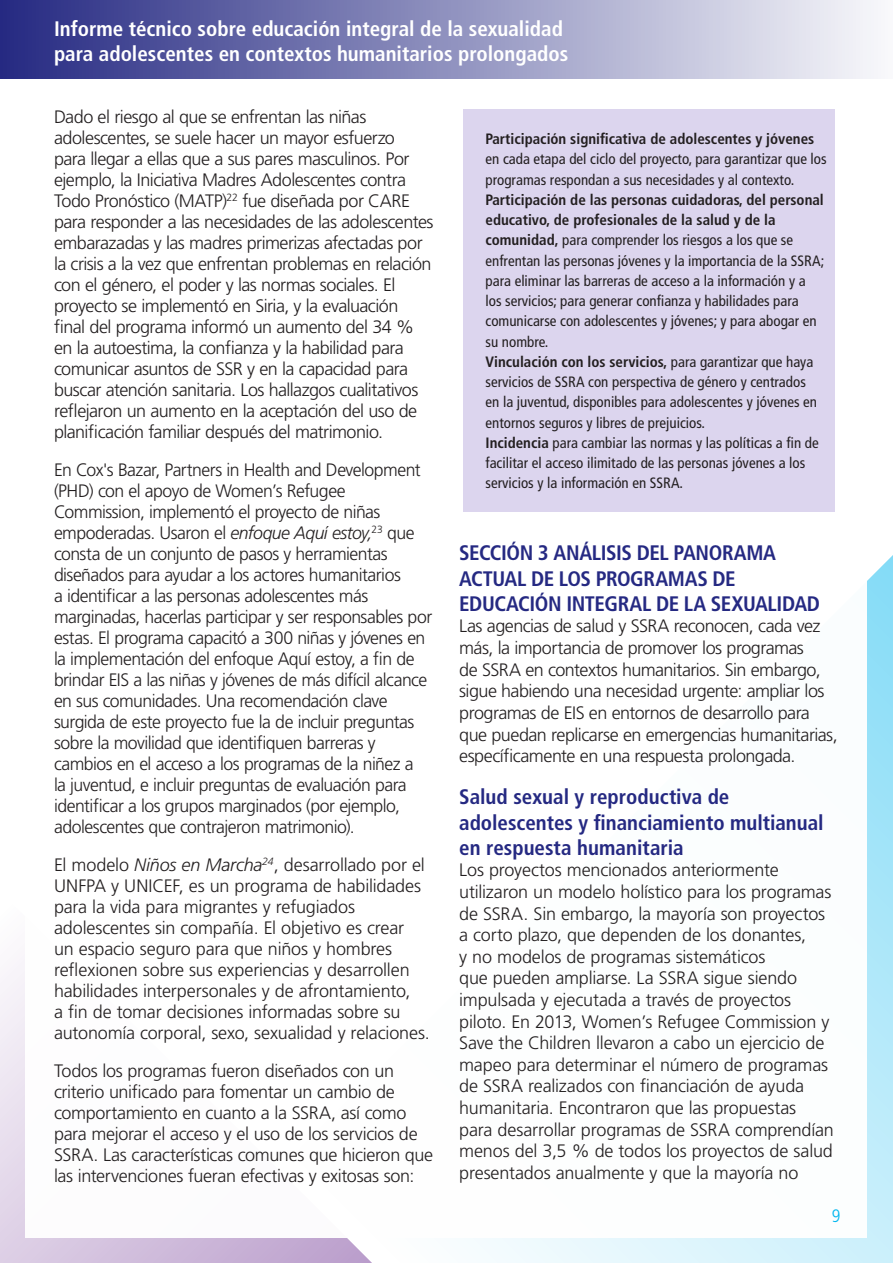
<style>
.page{position:relative;width:893px;height:1263px;background:#fff}
.page>*{position:absolute;margin:0;border:0;box-sizing:border-box;transform-origin:0 0}
.heading_2{font:700 condensed 21px/25.2px "Frutiger LT Std";letter-spacing:-.005em;color:#252982}
.t1{font:700 condensed 21px/25.2px "Frutiger LT Std";color:#fff}
.heading_2-2{font:300 18px/21px "Frutiger LT Std";letter-spacing:-.025em;color:#231f20}
.t2{font:300 condensed 18px "Frutiger LT Std";color:#00b6ef}
.bullets{font:condensed 15px/20.2px "Frutiger LT Std";color:#231f20}
.s1{font-style:italic}
.s2{font-weight:700}
</style>
<div class="page">
<svg style="left:473px;top:555px;width:420px;height:708px;background:#beecfa"></svg>
<svg style="left:0;top:959px;width:372px;height:304px;background:#dbcde4"></svg>
<div style="left:0;top:0;width:893px;height:79px;background:linear-gradient(to right,#252982,#f9f9fb)"></div>
<div style="left:26px;top:109px;width:841px;height:1128px;background:#fff"></div>
<div style="left:463px;top:109px;width:372px;height:402px;background:#dcd5ee"></div>
<p class="t1" style="left:54px;top:16px;width:516px">Informe técnico sobre educación integral de la sexualidad para adolescentes en contextos humanitarios prolongados</p>
<p class="heading_2-2" style="left:54px;top:106px;width:381px">Dado el riesgo al que se enfrentan las niñas adolescentes, se suele hacer un mayor esfuerzo<br>para llegar a ellas que a sus pares masculinos. Por ejemplo, la Iniciativa Madres Adolescentes contra Todo Pronóstico (MATP)<sup>22</sup> fue diseñada por CARE para responder a las necesidades de las adolescentes embarazadas y las madres primerizas afectadas por la crisis a la vez que enfrentan problemas en relación con el género, el poder y las normas sociales. El proyecto se implementó en Siria, y la evaluación final del programa informó un aumento del 34 % en la autoestima, la confianza y la habilidad para comunicar asuntos de SSR y en la capacidad para buscar atención sanitaria. Los hallazgos cualitativos reflejaron un aumento en la aceptación del uso de planificación familiar después del matrimonio.</p>
<p class="heading_2-2" style="left:54px;top:459px;width:380px">En Cox's Bazar, Partners in Health and Development (PHD) con el apoyo de Women’s Refugee Commission, implementó el proyecto de niñas empoderadas. Usaron el <span class="s1">enfoque Aquí estoy,</span><sup>23</sup> que consta de un conjunto de pasos y herramientas diseñados para ayudar a los actores humanitarios<br>a identificar a las personas adolescentes más marginadas, hacerlas participar y ser responsables por estas. El programa capacitó a 300 niñas y jóvenes en la implementación del enfoque Aquí estoy, a fin de brindar EIS a las niñas y jóvenes de más difícil alcance en sus comunidades. Una recomendación clave surgida de este proyecto fue la de incluir preguntas sobre la movilidad que identifiquen barreras y cambios en el acceso a los programas de la niñez a<br>la juventud, e incluir preguntas de evaluación para identificar a los grupos marginados (por ejemplo, adolescentes que contrajeron matrimonio).</p>
<p class="heading_2-2" style="left:54px;top:854px;width:377px">El modelo <span class="s1">Niños en Marcha</span><sup>24</sup>, desarrollado por el UNFPA y UNICEF, es un programa de habilidades para la vida para migrantes y refugiados adolescentes sin compañía. El objetivo es crear<br>un espacio seguro para que niños y hombres reflexionen sobre sus experiencias y desarrollen habilidades interpersonales y de afrontamiento,<br>a fin de tomar decisiones informadas sobre su autonomía corporal, sexo, sexualidad y relaciones.</p>
<p class="heading_2-2" style="left:54px;top:1060px;width:381px">Todos los programas fueron diseñados con un criterio unificado para fomentar un cambio de comportamiento en cuanto a la SSRA, así como para mejorar el acceso y el uso de los servicios de SSRA. Las características comunes que hicieron que las intervenciones fueran efectivas y exitosas son:</p>
<p class="bullets" style="left:485px;top:129px;width:343px"><span class="s2">Participación significativa de adolescentes y jóvenes </span>en cada etapa del ciclo del proyecto, para garantizar que los programas respondan a sus necesidades y al contexto.</p>
<p class="bullets" style="left:485px;top:190px;width:340px"><span class="s2">Participación de las personas cuidadoras, del personal educativo, de profesionales de la salud y de la comunidad,</span> para comprender los riesgos a los que se enfrentan las personas jóvenes y la importancia de la SSRA; para eliminar las barreras de acceso a la información y a los servicios; para generar confianza y habilidades para comunicarse con adolescentes y jóvenes; y para abogar en su nombre.</p>
<p class="bullets" style="left:485px;top:352px;width:333px"><span class="s2">Vinculación con los servicios,</span> para garantizar que haya servicios de SSRA con perspectiva de género y centrados en la juventud, disponibles para adolescentes y jóvenes en entornos seguros y libres de prejuicios.</p>
<p class="bullets" style="left:485px;top:433px;width:335px"><span class="s2">Incidencia</span> para cambiar las normas y las políticas a fin de facilitar el acceso ilimitado de las personas jóvenes a los servicios y la información en SSRA.</p>
<p class="heading_2" style="left:459px;top:541px;width:362px">SECCIÓN 3 ANÁLISIS DEL PANORAMA<br>ACTUAL DE LOS PROGRAMAS DE<br>EDUCACIÓN INTEGRAL DE LA SEXUALIDAD</p>
<p class="heading_2-2" style="left:459px;top:616px;width:380px;line-height:21.6px">Las agencias de salud y SSRA reconocen, cada vez más, la importancia de promover los programas<br>de SSRA en contextos humanitarios. Sin embargo, sigue habiendo una necesidad urgente: ampliar los programas de EIS en entornos de desarrollo para que puedan replicarse en emergencias humanitarias, específicamente en una respuesta prolongada.</p>
<p class="heading_2" style="left:459px;top:784px;width:366px">Salud sexual y reproductiva de adolescentes y financiamiento multianual en respuesta humanitaria</p>
<p class="heading_2-2" style="left:459px;top:859px;width:376px;line-height:21.6px">Los proyectos mencionados anteriormente utilizaron un modelo holístico para los programas de SSRA. Sin embargo, la mayoría son proyectos a corto plazo, que dependen de los donantes,<br>y no modelos de programas sistemáticos<br>que pueden ampliarse. La SSRA sigue siendo impulsada y ejecutada a través de proyectos piloto. En 2013, Women’s Refugee Commission y Save the Children llevaron a cabo un ejercicio de mapeo para determinar el número de programas de SSRA realizados con financiación de ayuda humanitaria. Encontraron que las propuestas para desarrollar programas de SSRA comprendían menos del 3,5 % de todos los proyectos de salud presentados anualmente y que la mayoría no</p>
<p class="t2" style="left:832px;top:1205px;width:10px">9</p>
</div>
